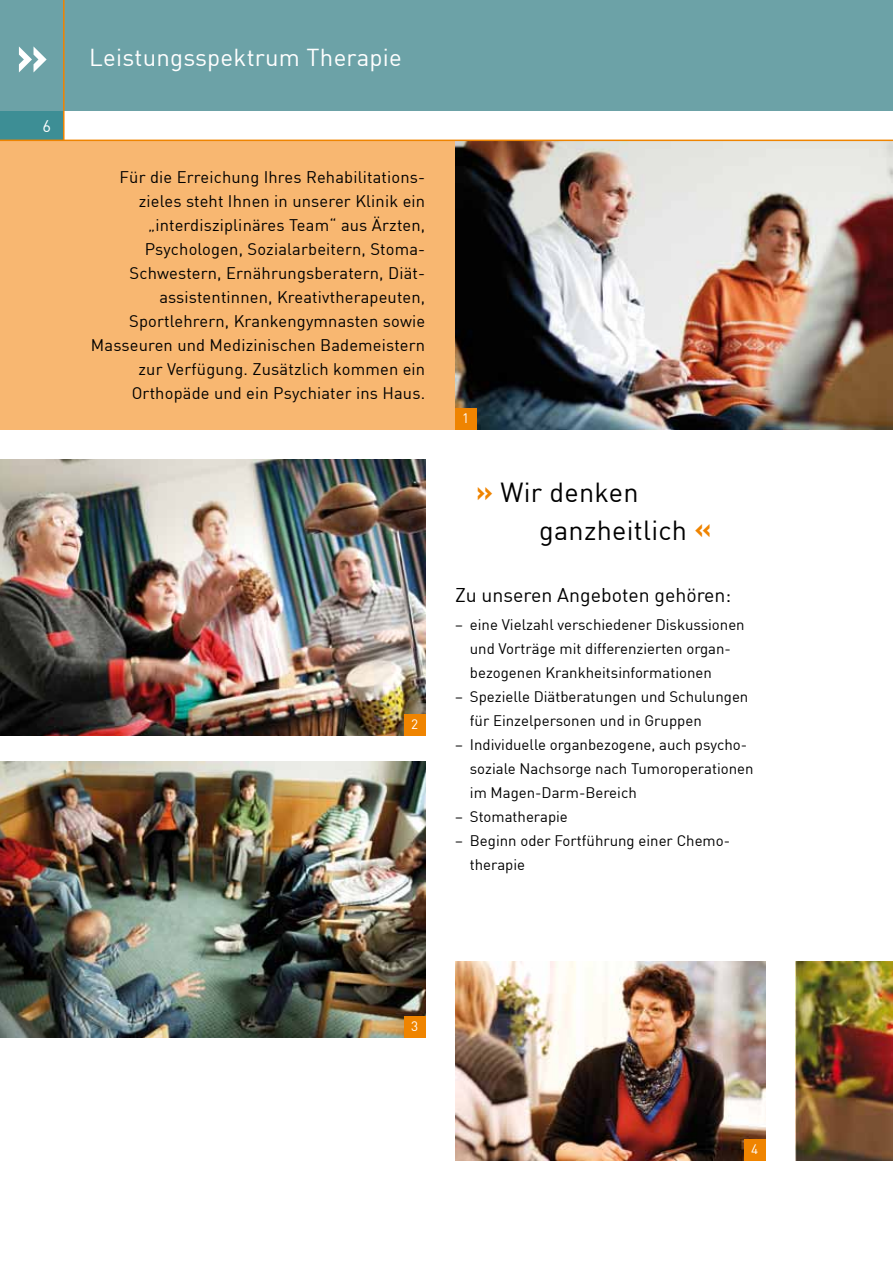
<style>
.page{position:relative;width:893px;height:1263px;background:#fff}
.page>*{position:absolute;margin:0;border:0;box-sizing:border-box;transform-origin:0 0}
.t1{font:700 52.5px "DIN";color:#fff}
.t2{font:27px/37.5px "DIN";letter-spacing:.01em;color:#000}
.t3{font:24px "DIN";letter-spacing:.01em;color:#fff}
.t4{font:19.5px "DIN";color:#000}
.t5{font:16.5px/24px "DIN";letter-spacing:.01em;color:#000;text-align:right}
.t6{font:16.5px "DIN";color:#fff}
.t7{font:15px/24px "DIN";color:#000}
.t8{font:13.5px "DIN";color:#fff}
.s1{font-weight:700;color:#ef8400}
</style>
<div class="page">
<div style="left:0;top:111px;width:64px;height:29px;background:#3d8e95"></div>
<div style="left:0;top:0;width:893px;height:111px;background:#6ca2a7"></div>
<hr style="left:63px;top:111px;width:2px;height:29px;background:#ef8400">
<hr style="left:63px;top:0;width:2px;height:111px;background:#ef8400">
<div style="left:0;top:140px;width:893px;height:289px;background:#f8b771"></div>
<img style="left:455px;top:141px;width:438px;height:288px">
<img style="left:0;top:459px;width:425px;height:277px">
<img style="left:0;top:761px;width:425px;height:276px">
<img style="left:455px;top:961px;width:310px;height:200px">
<img style="left:795px;top:961px;width:98px;height:200px">
<div style="left:455px;top:408px;width:21px;height:21px;background:#ef8400"></div>
<div style="left:404px;top:714px;width:21px;height:22px;background:#ef8400"></div>
<div style="left:404px;top:1016px;width:21px;height:21px;background:#ef8400"></div>
<div style="left:744px;top:1140px;width:21px;height:21px;background:#ef8400"></div>
<hr style="left:0;top:140px;width:893px;height:1px;background:#ef8400">
<h1 class="t1" style="left:15px;top:21px;width:34px">»</h1>
<p class="t6" style="left:42px;top:116px;width:10px">6</p>
<h3 class="t3" style="left:89px;top:42px;width:314px">Leistungsspektrum Therapie</h3>
<p class="t5" style="left:91px;top:164px;width:336px">Für die Erreichung Ihres Rehabilitations&shy;zieles steht Ihnen in unserer Klinik ein „interdisziplinäres Team“ aus Ärzten, Psychologen, Sozialarbeitern, Stoma-Schwestern, Ernährungsberatern, Diät&shy;assistentinnen, Kreativtherapeuten, Sportlehrern, Krankengymnasten sowie Masseuren und Medizinischen Bademeistern zur Verfügung. Zusätzlich kommen ein Orthopäde und ein Psychiater ins Haus.</p>
<p class="t8" style="left:411px;top:716px;width:9px">2</p>
<p class="t8" style="left:462px;top:410px;width:9px">1</p>
<h2 class="t2" style="left:539px;top:473px;width:174px;text-indent:-63px"><span class="s1">»</span> Wir denken ganzheitlich <span class="s1">«</span></h2>
<p class="t4" style="left:455px;top:582px;width:278px">Zu unseren Angeboten gehören:</p>
<p class="t7" style="left:470px;top:612px;width:276px;text-indent:-15px">– eine Vielzahl verschiedener Diskussionen und Vorträge mit differenzierten organ&shy;bezogenen Krankheitsinformationen</p>
<p class="t7" style="left:470px;top:684px;width:280px;text-indent:-15px">– Spezielle Diätberatungen und Schulungen für Einzelpersonen und in Gruppen</p>
<p class="t7" style="left:470px;top:732px;width:285px;text-indent:-15px">– Individuelle organbezogene, auch psycho&shy;soziale Nachsorge nach Tumoroperationen im Magen-Darm-Bereich</p>
<p class="t7" style="left:455px;top:804px;width:114px">– Stomatherapie</p>
<p class="t7" style="left:470px;top:828px;width:262px;text-indent:-15px">– Beginn oder Fortführung einer Chemo&shy;therapie</p>
<p class="t8" style="left:411px;top:1018px;width:9px">3</p>
<p class="t8" style="left:751px;top:1141px;width:9px">4</p>
</div>
